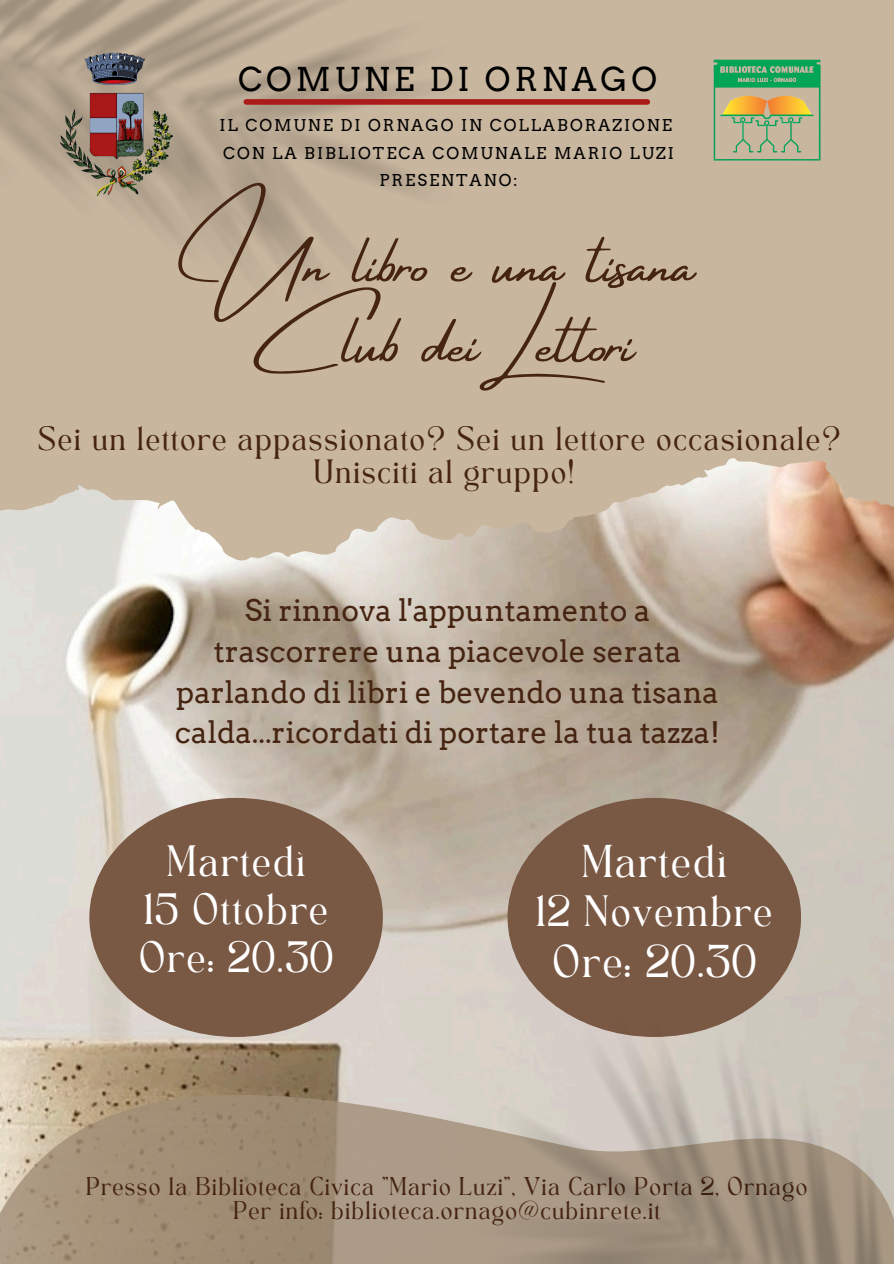
<style>
.page{position:relative;width:894px;height:1264px;background:#fff}
.page>*{position:absolute;margin:0;border:0;box-sizing:border-box;transform-origin:0 0}
.t1{font:63.75px/79.8px "Amsterdam Four";color:#462412;text-align:center}
.t2{font:32.85px "Arvo";letter-spacing:.12em;color:#000}
.t3{font:32.1px "TAN Angleton";color:#fff}
.t4{font:30.6px/48.3px "TAN Angleton";color:#fff;text-align:center}
.t5{font:29.7px/40.5px "Arvo";color:#462412;text-align:center}
.t6{font:23.55px/32.7px "TAN Angleton";color:#462412;text-align:center}
.t7{font:18px "TAN Angleton";color:#462412}
.t8{font:16.35px/27.5px "Arvo";letter-spacing:.12em;color:#000;text-align:center}
</style>
<div class="page">
<div style="left:0;top:0;width:893px;height:1263px;background:#c8b69f"></div>
<img style="left:0;top:459px;width:893px;height:396px">
<img style="left:0;top:0;width:534px;height:490px">
<svg style="left:0;top:855px;width:893px;height:408px;background:#b8a997"></svg>
<div style="left:89px;top:798px;width:293px;height:238px;background:#795844;border-radius:50%"></div>
<div style="left:507px;top:798px;width:293px;height:238px;background:#795844;border-radius:50%"></div>
<img style="left:406px;top:922px;width:487px;height:341px">
<img style="left:50px;top:43px;width:131px;height:159px">
<div style="left:246px;top:99px;width:401px;height:6px;background:#aa1b1a"></div>
<img style="left:713px;top:60px;width:107px;height:101px">
<p class="t2" style="left:238px;top:59px;width:420px">COMUNE DI ORNAGO</p>
<h1 class="t8" style="left:219px;top:111px;width:456px">IL COMUNE DI ORNAGO IN COLLABORAZIONE<br>CON LA BIBLIOTECA COMUNALE MARIO LUZI<br>PRESENTANO:</h1>
<h3 class="t1" style="left:193px;top:226px;width:503px">Un libro e una tisana<br>Club deiLettori</h3>
<p class="t6" style="left:37px;top:426px;width:805px">Sei un lettore appassionato? Sei un lettore occasionale?<br>Unisciti al gruppo!</p>
<h3 class="t5" style="left:175px;top:590px;width:546px">Si rinnova l'appuntamento a trascorrere una piacevole serata parlando di libri e bevendo una tisana calda...ricordati di portare la tua tazza!</h3>
<p class="t4" style="left:138px;top:841px;width:197px">Martedì<br>15 Ottobre<br>Ore: 20.30</p>
<h3 class="t3" style="left:580px;top:844px;width:149px">Martedì</h3>
<h3 class="t4" style="left:535px;top:891px;width:239px">12 Novembre</h3>
<h3 class="t3" style="left:551px;top:943px;width:207px">Ore: 20.30</h3>
<p class="t7" style="left:85px;top:1176px;width:724px">Presso la Biblioteca Civica "Mario Luzi", Via Carlo Porta 2, Ornago</p>
<h2 class="t7" style="left:233px;top:1200px;width:429px">Per info: biblioteca.ornago@cubinrete.it</h2>
</div>
